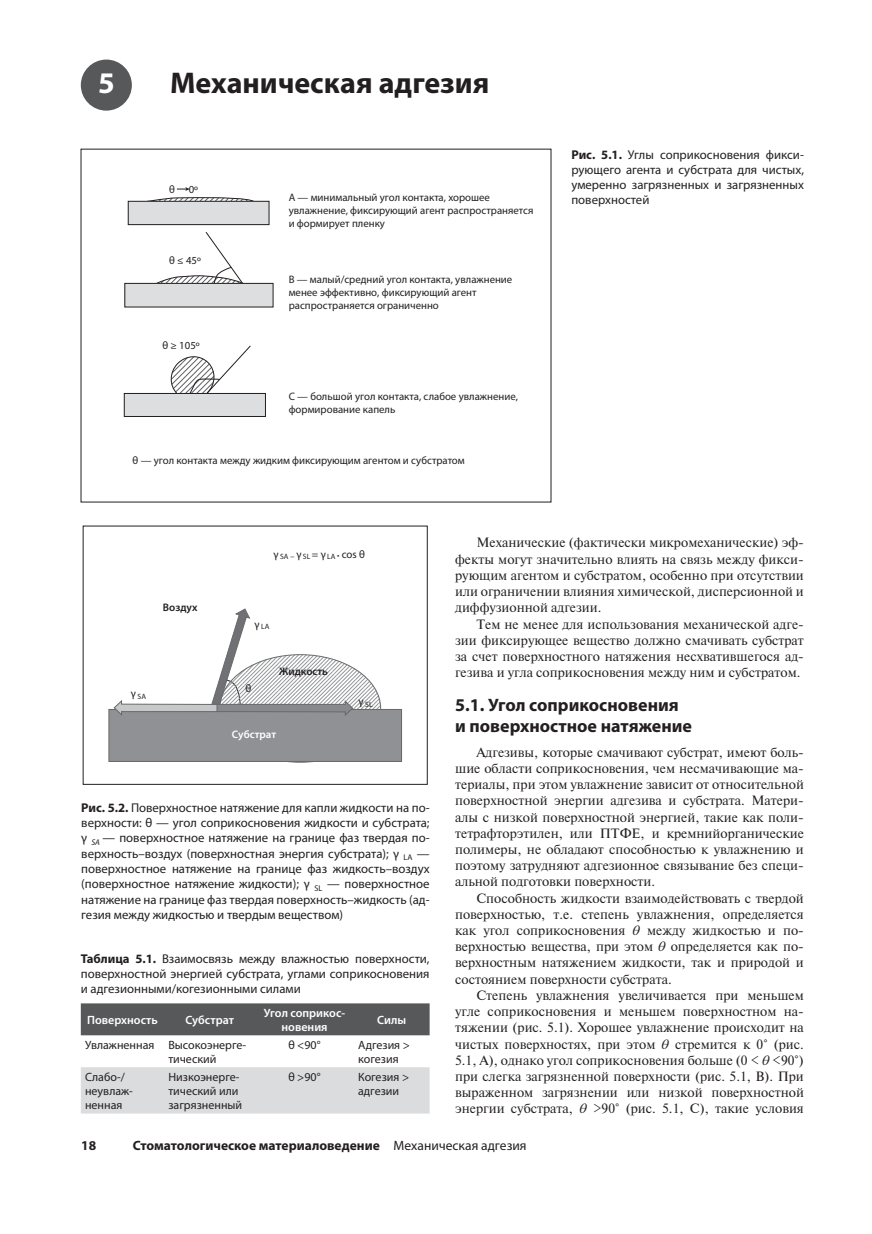
<style>
.page{position:relative;width:872px;height:1234px;background:#fff}
.page>*{position:absolute;margin:0;border:0;box-sizing:border-box;transform-origin:0 0}
.t1{font:700 30px "Myriad Pro";color:#231f20}
.t2{font:700 30px "Myriad Pro";color:#fff}
.t3{font:700 18px/21px "Myriad Pro";color:#231f20}
.t4{font:13.5px "Newton";color:#231f20}
.t5{font:700 13.5px "Myriad Pro";color:#231f20}
.t6{font:12.75px/15.3px "Myriad Pro";color:#231f20;text-align:justify}
.t7{font:12px/14.4px "Myriad Pro";color:#231f20}
.t8{font:600 12px/14.4px "Myriad Pro";color:#fff;text-align:center}
.t9{font:10.95px "Myriad Pro";color:#231f20}
.t10{font:600 10.95px "Myriad Pro";color:#231f20}
.t11{font:600 10.95px "Myriad Pro";color:#fff}
.t12{font:10.8px/12.9px "Myriad Pro";color:#231f20}
.t13{font:7.65px "Myriad Pro";color:#231f20}
.s1{font-weight:700}
.s2{font-size:8.25px}
.s3{font-style:italic}
.s4{font-weight:400}
</style>
<div class="page">
<div style="left:81px;top:60px;width:51px;height:51px;background:#57585a;border-radius:50%"></div>
<svg style="left:147px;top:197px;width:113px;height:4px"></svg>
<div style="left:128px;top:201px;width:141px;height:23px;background:#dddee0"></div>
<div style="left:128px;top:201px;width:141px;height:24px;border:1px solid #231f20"></div>
<div style="left:125px;top:283px;width:148px;height:24px;background:#dddee0"></div>
<div style="left:124px;top:393px;width:141px;height:23px;background:#dddee0"></div>
<div style="left:124px;top:393px;width:142px;height:24px;border:1px solid #231f20"></div>
<svg style="left:168px;top:345px;width:83px;height:50px"></svg>
<svg style="left:156px;top:232px;width:90px;height:52px"></svg>
<svg style="left:177px;top:187px;width:13px;height:4px"></svg>
<div style="left:109px;top:709px;width:292px;height:52px;background:#8f9194"></div>
<svg style="left:113px;top:608px;width:268px;height:155px"></svg>
<div style="left:81px;top:1003px;width:348px;height:32px;background:#57585a"></div>
<div style="left:81px;top:1067px;width:348px;height:46px;background:#dbdcde"></div>
<p class="t2" style="left:98px;top:71px;width:18px">5</p>
<p class="t1" style="left:170px;top:71px;width:321px">Механическая адгезия</p>
<p class="t12" style="left:169px;top:184px;width:7px">θ</p>
<p class="t12" style="left:189px;top:184px;width:11px">0º</p>
<p class="t12" style="left:169px;top:254px;width:33px">θ ≤ 45º</p>
<p class="t12" style="left:162px;top:340px;width:39px">θ ≥ 105º</p>
<p class="t12" style="left:289px;top:192px;width:246px">А — минимальный угол контакта, хорошее увлажнение, фиксирующий агент распространяется и формирует пленку</p>
<p class="t12" style="left:289px;top:274px;width:225px">В — малый/средний угол контакта, увлажнение менее эффективно, фиксирующий агент распространяется ограниченно</p>
<p class="t12" style="left:289px;top:390px;width:231px">С — большой угол контакта, слабое увлажнение, формирование капель</p>
<p class="t12" style="left:133px;top:454px;width:333px">θ — угол контакта между жидким фиксирующим агентом и субстратом</p>
<p class="t6" style="left:571px;top:147px;width:234px"><span class="s1">Рис. 5.1.</span> Углы соприкосновения фикси&shy;рующего агента и субстрата для чистых, умеренно загрязненных и загрязненных поверхностей</p>
<p class="t10" style="left:163px;top:603px;width:36px">Воздух</p>
<p class="t13" style="left:131px;top:693px;width:17px"><sup>γ</sup> SA</p>
<p class="t9" style="left:273px;top:550px;width:93px">γ <sub>SA</sub> <sub>−</sub> γ <sub>SL</sub> = γ <sub>LA</sub> <span class="s2">•</span> cos θ</p>
<p class="t13" style="left:254px;top:623px;width:17px"><sup>γ</sup> LA</p>
<p class="t9" style="left:245px;top:684px;width:7px">θ</p>
<p class="t10" style="left:279px;top:666px;width:50px">Жидкость</p>
<p class="t11" style="left:232px;top:730px;width:46px">Субстрат</p>
<p class="t13" style="left:358px;top:701px;width:16px"><sup>γ</sup> SL</p>
<p class="t6" style="left:81px;top:800px;width:350px"><span class="s1">Рис. 5.2.</span> Поверхностное натяжение для капли жидкости на по&shy;верхности: θ — угол соприкосновения жидкости и субстрата; γ <sub>SA</sub> — поверхностное натяжение на границе фаз твердая по&shy;верхность–воздух (поверхностная энергия субстрата); γ <sub>LA</sub> — поверхностное натяжение на границе фаз жидкость–воздух (поверхностное натяжение жидкости); γ <sub>SL</sub> — поверхностное натяжение на границе фаз твердая поверхность–жидкость (ад&shy;гезия между жидкостью и твердым веществом)</p>
<p class="t6" style="left:81px;top:951px;width:350px"><span class="s1">Таблица 5.1.</span> Взаимосвязь между влажностью поверхности, поверхностной энергией субстрата, углами соприкосновения и адгезионными/когезионными силами</p>
<p class="t8" style="left:87px;top:1013px;width:72px">Поверхность</p>
<p class="t8" style="left:185px;top:1013px;width:50px">Субстрат</p>
<p class="t8" style="left:264px;top:1006px;width:83px">Угол соприкос&shy;новения</p>
<p class="t8" style="left:377px;top:1013px;width:31px">Силы</p>
<p class="t7" style="left:168px;top:1038px;width:79px;text-indent:-83px">Увлажненная Высокоэнерге&shy;тический</p>
<p class="t7" style="left:289px;top:1038px;width:33px">θ &lt;90°</p>
<p class="t7" style="left:358px;top:1038px;width:53px">Адгезия &gt; когезия</p>
<p class="t7" style="left:85px;top:1069px;width:49px">Слабо-/ неувлаж&shy;ненная</p>
<p class="t7" style="left:168px;top:1069px;width:75px">Низкоэнерге&shy;тический или загрязненный</p>
<p class="t7" style="left:289px;top:1069px;width:33px">θ &gt;90°</p>
<p class="t7" style="left:358px;top:1069px;width:52px">Когезия &gt; адгезии</p>
<p class="t4" style="left:476px;top:537px;width:329px">Механические (фактически микромеханические) эф-</p>
<p class="t4" style="left:455px;top:554px;width:350px">фекты могут значительно влиять на связь между фикси-</p>
<p class="t4" style="left:455px;top:570px;width:350px">рующим агентом и субстратом, особенно при отсутствии</p>
<p class="t4" style="left:455px;top:586px;width:350px">или ограничении влияния химической, дисперсионной и</p>
<p class="t4" style="left:455px;top:602px;width:148px">диффузионной адгезии.</p>
<p class="t4" style="left:476px;top:618px;width:329px">Тем не менее для использования механической адге-</p>
<p class="t4" style="left:455px;top:635px;width:350px">зии фиксирующее вещество должно смачивать субстрат</p>
<p class="t4" style="left:455px;top:651px;width:350px">за счет поверхностного натяжения несхватившегося ад-</p>
<p class="t4" style="left:455px;top:667px;width:347px">гезива и угла соприкосновения между ним и субстратом.</p>
<p class="t3" style="left:455px;top:695px;width:238px">5.1. Угол соприкосновения и поверхностное натяжение</p>
<p class="t4" style="left:476px;top:746px;width:329px">Адгезивы, которые смачивают субстрат, имеют боль-</p>
<p class="t4" style="left:455px;top:763px;width:350px">шие области соприкосновения, чем несмачивающие ма-</p>
<p class="t4" style="left:455px;top:779px;width:350px">териалы, при этом увлажнение зависит от относительной</p>
<p class="t4" style="left:455px;top:795px;width:350px">поверхностной энергии адгезива и субстрата. Матери-</p>
<p class="t4" style="left:455px;top:811px;width:350px">алы с низкой поверхностной энергией, такие как поли-</p>
<p class="t4" style="left:455px;top:827px;width:350px">тетрафторэтилен, или ПТФЕ, и кремнийорганические</p>
<p class="t4" style="left:455px;top:844px;width:350px">полимеры, не обладают способностью к увлажнению и</p>
<p class="t4" style="left:455px;top:860px;width:350px">поэтому затрудняют адгезионное связывание без специ-</p>
<p class="t4" style="left:455px;top:876px;width:202px">альной подготовки поверхности.</p>
<p class="t4" style="left:476px;top:892px;width:329px">Способность жидкости взаимодействовать с твердой</p>
<p class="t4" style="left:455px;top:908px;width:350px">поверхностью, т.е. степень увлажнения, определяется</p>
<p class="t4" style="left:455px;top:925px;width:350px">как угол соприкосновения <span class="s3">θ</span> между жидкостью и по-</p>
<p class="t4" style="left:455px;top:941px;width:350px">верхностью вещества, при этом <span class="s3">θ</span> определяется как по-</p>
<p class="t4" style="left:455px;top:957px;width:350px">верхностным натяжением жидкости, так и природой и</p>
<p class="t4" style="left:455px;top:973px;width:218px">состоя нием поверхности субстрата.</p>
<p class="t4" style="left:476px;top:989px;width:329px">Степень увлажнения увеличивается при меньшем</p>
<p class="t4" style="left:455px;top:1006px;width:350px">угле соприкосновения и меньшем поверхностном на-</p>
<p class="t4" style="left:455px;top:1022px;width:350px">тяжении (рис. 5.1). Хорошее увлажнение происходит на</p>
<p class="t4" style="left:455px;top:1038px;width:350px">чистых поверхностях, при этом <span class="s3">θ</span> стремится к 0° (рис.</p>
<p class="t4" style="left:455px;top:1054px;width:350px">5.1, А), однако угол соприкосновения больше (0 &lt; <span class="s3">θ</span> &lt;90°)</p>
<p class="t4" style="left:455px;top:1070px;width:350px">при слегка загрязненной поверхности (рис. 5.1, В). При</p>
<p class="t4" style="left:455px;top:1087px;width:350px">выраженном загрязнении или низкой поверхностной</p>
<p class="t4" style="left:455px;top:1103px;width:350px">энергии субстрата, <span class="s3">θ</span> &gt;90° (рис. 5.1, С), такие условия</p>
<p class="t5" style="left:81px;top:1140px;width:16px">18</p>
<p class="t5" style="left:133px;top:1140px;width:395px">Стоматологическое материаловедение <span class="s4">Механическая адгезия</span></p>
</div>
